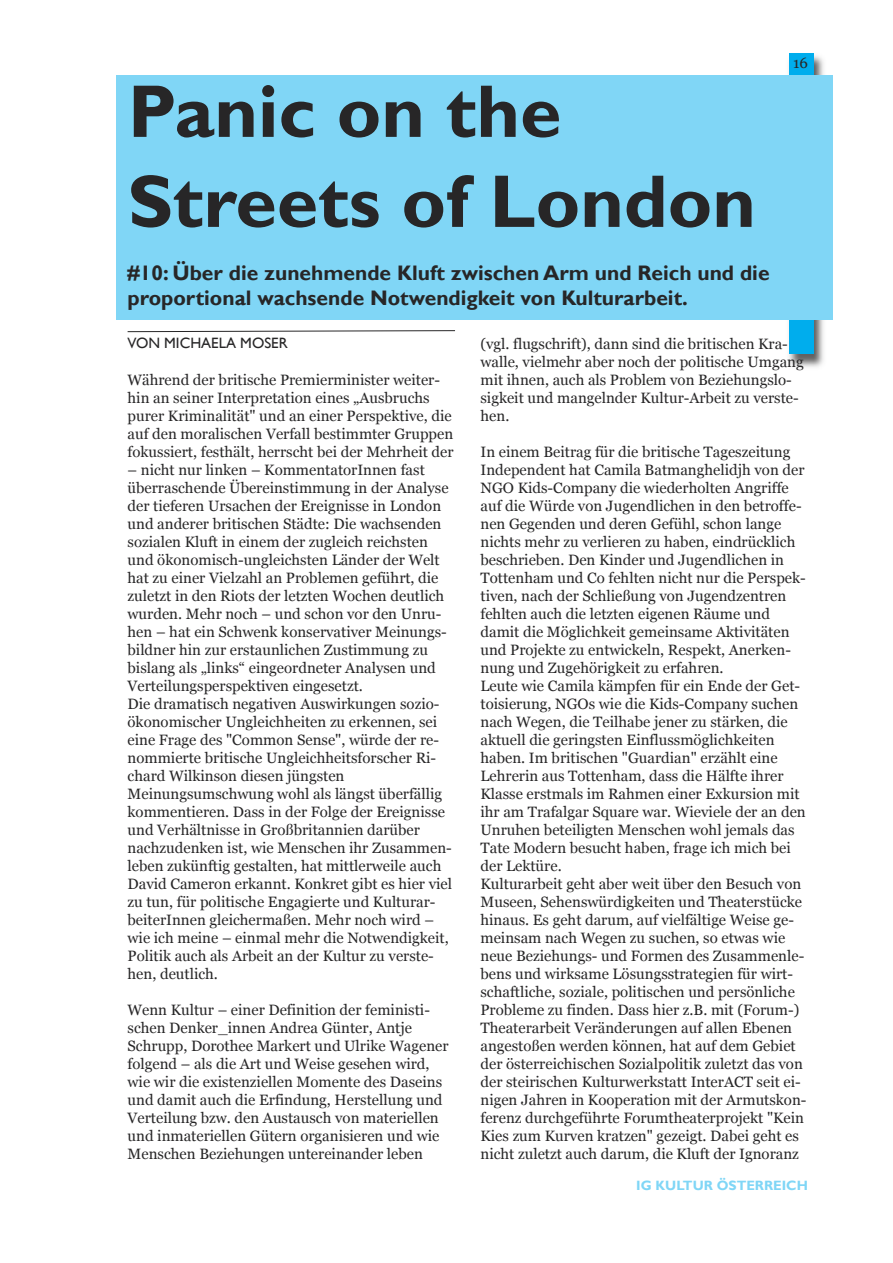
<style>
.page{position:relative;width:893px;height:1263px;background:#fff}
.page>*{position:absolute;margin:0;border:0;box-sizing:border-box;transform-origin:0 0}
.t1{font:700 75px/90px "Gill Sans";color:#272627}
.t2{font:700 21px/25.2px "Gill Sans";color:#272627}
.t3{font:15px/18px "Georgia";color:#272627}
.t4{font:15px "Gill Sans";color:#272627}
.t5{font:700 13.5px "Gill Sans";color:#80d6f6}
</style>
<div class="page">
<img style="left:784px;top:53px;width:45px;height:314px">
<div style="left:790px;top:53px;width:24px;height:301px;background:#00aded"></div>
<div style="left:116px;top:76px;width:716px;height:244px;background:#80d6f6"></div>
<svg style="left:127px;top:330px;width:328px;height:2px"></svg>
<h1 class="t1" style="left:128px;top:66px;width:630px">Panic on the<br>Streets of London</h1>
<h2 class="t2" style="left:128px;top:260px;width:643px">#10: Über die zunehmende Kluft zwischen Arm und Reich und die proportional wachsende Notwendigkeit von Kulturarbeit.</h2>
<p class="t3" style="left:793px;top:54px;width:16px">16</p>
<p class="t4" style="left:128px;top:334px;width:162px">VON MICHAELA MOSER</p>
<p class="t3" style="left:128px;top:370px;width:328px">Während der britische Premierminister weiter&shy;hin an seiner Interpretation eines „Ausbruchs purer Kriminalität" und an einer Perspektive, die auf den moralischen Verfall bestimmter Gruppen fokussiert, festhält, herrscht bei der Mehrheit der</p>
<p class="t3" style="left:128px;top:460px;width:326px">– nicht nur linken – KommentatorInnen fast überraschende Übereinstimmung in der Analyse der tieferen Ursachen der Ereignisse in London und anderer britischen Städte: Die wachsenden sozialen Kluft in einem der zugleich reichsten und ökonomisch-ungleichsten Länder der Welt hat zu einer Vielzahl an Problemen geführt, die zuletzt in den Riots der letzten Wochen deutlich wurden. Mehr noch – und schon vor den Unru&shy;hen – hat ein Schwenk konservativer Meinungs&shy;bildner hin zur erstaunlichen Zustimmung zu bislang als „links“ eingeordneter Analysen und Verteilungsperspektiven eingesetzt.<br>Die dramatisch negativen Auswirkungen sozio&shy;ökonomischer Ungleichheiten zu erkennen, sei eine Frage des "Common Sense", würde der re&shy;nommierte britische Ungleichheitsforscher Ri&shy;chard Wilkinson diesen jüngsten Meinungsumschwung wohl als längst überfällig kommentieren. Dass in der Folge der Ereignisse und Verhältnisse in Großbritannien darüber nachzudenken ist, wie Menschen ihr Zusammen&shy;leben zukünftig gestalten, hat mittlerweile auch David Cameron erkannt. Konkret gibt es hier viel zu tun, für politische Engagierte und Kulturar&shy;beiterInnen gleichermaßen. Mehr noch wird – wie ich meine – einmal mehr die Notwendigkeit, Politik auch als Arbeit an der Kultur zu verste&shy;hen, deutlich.</p>
<p class="t3" style="left:128px;top:1000px;width:323px">Wenn Kultur – einer Definition der feministi&shy;schen Denker_innen Andrea Günter, Antje Schrupp, Dorothee Markert und Ulrike Wagener folgend – als die Art und Weise gesehen wird, wie wir die existenziellen Momente des Daseins und damit auch die Erfindung, Herstellung und Verteilung bzw. den Austausch von materiellen und inmateriellen Gütern organisieren und wie Menschen Beziehungen untereinander leben</p>
<p class="t3" style="left:480px;top:334px;width:325px">(vgl. flugschrift), dann sind die britischen Kra&shy;walle, vielmehr aber noch der politische Umgang mit ihnen, auch als Problem von Beziehungslo&shy;sigkeit und mangelnder Kultur-Arbeit zu verste&shy;hen.</p>
<p class="t3" style="left:480px;top:442px;width:328px">In einem Beitrag für die britische Tageszeitung Independent hat Camila Batmanghelidjh von der NGO Kids-Company die wiederholten Angriffe auf die Würde von Jugendlichen in den betroffe&shy;nen Gegenden und deren Gefühl, schon lange nichts mehr zu verlieren zu haben, eindrücklich beschrieben. Den Kinder und Jugendlichen in Tottenham und Co fehlten nicht nur die Perspek&shy;tiven, nach der Schließung von Jugendzentren fehlten auch die letzten eigenen Räume und damit die Möglichkeit gemeinsame Aktivitäten und Projekte zu entwickeln, Respekt, Anerken&shy;nung und Zugehörigkeit zu erfahren.<br>Leute wie Camila kämpfen für ein Ende der Get&shy;toisierung, NGOs wie die Kids-Company suchen nach Wegen, die Teilhabe jener zu stärken, die aktuell die geringsten Einflussmöglichkeiten haben. Im britischen "Guardian" erzählt eine Lehrerin aus Tottenham, dass die Hälfte ihrer Klasse erstmals im Rahmen einer Exkursion mit ihr am Trafalgar Square war. Wieviele der an den Unruhen beteiligten Menschen wohl jemals das Tate Modern besucht haben, frage ich mich bei der Lektüre.<br>Kulturarbeit geht aber weit über den Besuch von Museen, Sehenswürdigkeiten und Theaterstücke hinaus. Es geht darum, auf vielfältige Weise ge&shy;meinsam nach Wegen zu suchen, so etwas wie neue Beziehungs- und Formen des Zusammenle&shy;bens und wirksame Lösungsstrategien für wirt&shy;schaftliche, soziale, politischen und persönliche Probleme zu finden. Dass hier z.B. mit (Forum-)<br>Theaterarbeit Veränderungen auf allen Ebenen angestoßen werden können, hat auf dem Gebiet der österreichischen Sozialpolitik zuletzt das von der steirischen Kulturwerkstatt InterACT seit ei&shy;nigen Jahren in Kooperation mit der Armutskon&shy;ferenz durchgeführte Forumtheaterprojekt "Kein Kies zum Kurven kratzen" gezeigt. Dabei geht es nicht zuletzt auch darum, die Kluft der Ignoranz</p>
<p class="t5" style="left:636px;top:1177px;width:173px">IG KULTUR ÖSTERREICH</p>
</div>
